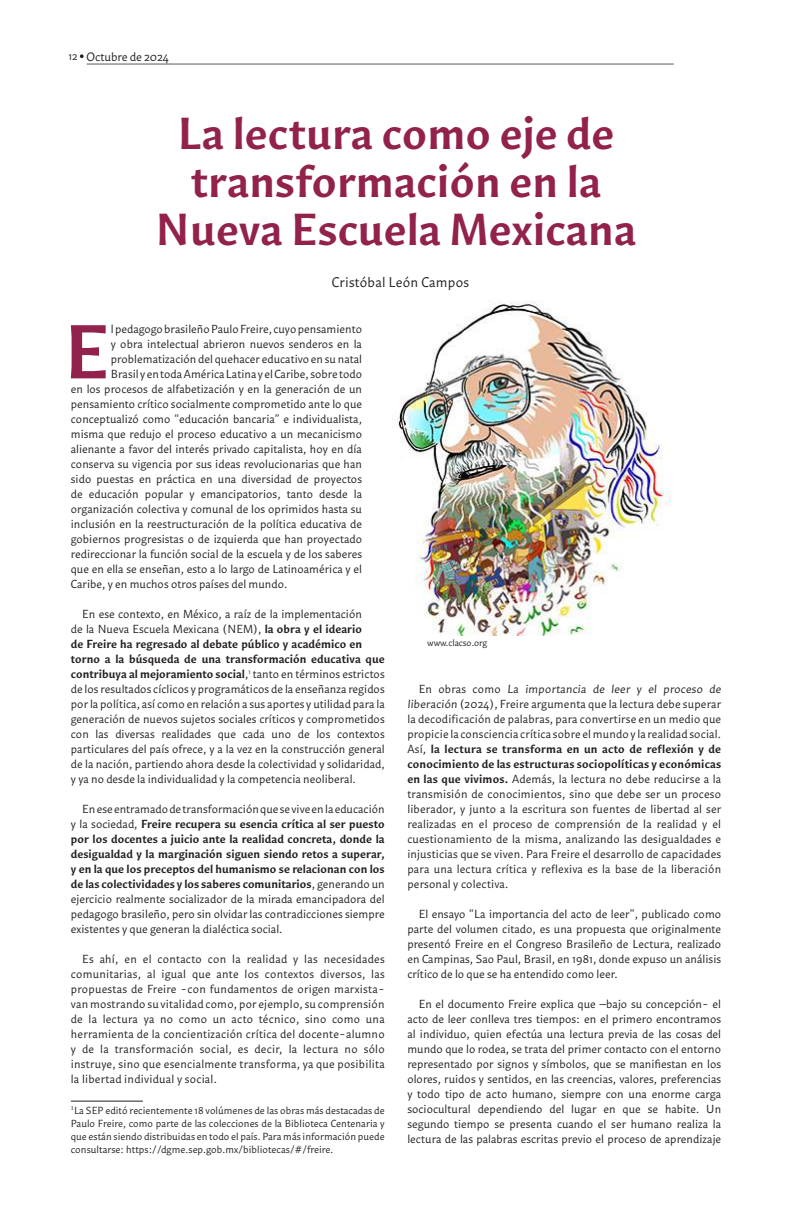
<style>
.page{position:relative;width:792px;height:1224px;background:#fff}
.page>*{position:absolute;margin:0;border:0;box-sizing:border-box;transform-origin:0 0}
.t1{font:700 81.5px "Epica Sans Pro";color:#92224c}
.t2{font:700 48px/48px "Epica Sans Pro";letter-spacing:.01em;color:#92224c;text-align:center}
.t3{font:15px "Epica Sans Pro";letter-spacing:.02em;color:#231f20}
.t4{font:13px "Epica Sans Pro";color:#231f20}
.t5{font:12.5px/15px "Epica Sans Pro";letter-spacing:.01em;color:#231f20;text-align:justify}
.t6{font:700 12.5px/15px "Epica Sans Pro";letter-spacing:.005em;color:#231f20;text-align:justify}
.t7{font:11px/13px "Epica Sans Pro";letter-spacing:.01em;color:#231f20;text-align:justify}
.t8{font:10px "Epica Sans Pro";color:#231f20}
.s1{font-size:12px}
.s2{font-weight:700}
.s3{font-weight:400}
</style>
<div class="page">
<hr style="left:87px;top:64px;width:586px;height:1px;background:#57585a">
<svg style="left:80px;top:54px;width:4px;height:4px"></svg>
<hr style="left:71px;top:1101px;width:72px;height:1px;background:#231f20">
<img style="left:392px;top:301px;width:280px;height:335px">
<p class="t4" style="left:68px;top:46px;width:102px"><span class="s1">12</span> Octubre de 2024</p>
<h2 class="t2" style="left:156px;top:105px;width:482px">La lectura como eje de transformación en la<br>Nueva Escuela Mexicana</h2>
<p class="t3" style="left:332px;top:271px;width:139px">Cristóbal León Campos</p>
<h1 class="t1" style="left:65px;top:284px;width:45px">E</h1>
<p class="t5" style="left:111px;top:321px;width:253px">l pedagogo brasileño Paulo Freire, cuyo pensamiento</p>
<p class="t5" style="left:111px;top:336px;width:253px">y obra intelectual abrieron nuevos senderos en la</p>
<p class="t5" style="left:111px;top:351px;width:253px">problematización del quehacer educativo en su natal</p>
<p class="t5" style="left:111px;top:366px;width:253px">Brasil y en toda América Latina y el Caribe, sobre todo</p>
<p class="t5" style="left:71px;top:381px;width:293px">en los procesos de alfabetización y en la generación de un</p>
<p class="t5" style="left:71px;top:396px;width:293px">pensamiento crítico socialmente comprometido ante lo que</p>
<p class="t5" style="left:71px;top:411px;width:293px">conceptualizó como “educación bancaria” e individualista,</p>
<p class="t5" style="left:71px;top:426px;width:293px">misma que redujo el proceso educativo a un mecanicismo</p>
<p class="t5" style="left:71px;top:441px;width:293px">alienante a favor del interés privado capitalista, hoy en día</p>
<p class="t5" style="left:71px;top:456px;width:293px">conserva su vigencia por sus ideas revolucionarias que han</p>
<p class="t5" style="left:71px;top:471px;width:293px">sido puestas en práctica en una diversidad de proyectos</p>
<p class="t5" style="left:71px;top:486px;width:293px">de educación popular y emancipatorios, tanto desde la</p>
<p class="t5" style="left:71px;top:501px;width:293px">organización colectiva y comunal de los oprimidos hasta su</p>
<p class="t5" style="left:71px;top:516px;width:293px">inclusión en la reestructuración de la política educativa de</p>
<p class="t5" style="left:71px;top:531px;width:293px">gobiernos progresistas o de izquierda que han proyectado</p>
<p class="t5" style="left:71px;top:546px;width:293px">redireccionar la función social de la escuela y de los saberes</p>
<p class="t5" style="left:71px;top:561px;width:293px">que en ella se enseñan, esto a lo largo de Latinoamérica y el</p>
<p class="t5" style="left:71px;top:576px;width:218px">Caribe, y en muchos otros países del mundo.</p>
<p class="t5" style="left:71px;top:606px;width:315px;text-align:left;text-indent:11px">En ese contexto, en México, a raíz de la implementación<br>de la Nueva Escuela Mexicana (NEM), <span class="s2">la obra y el ideario<br>de Freire ha regresado al debate público y académico en torno a la búsqueda de una transformación educativa que contribuya al mejoramiento social</span>,<sup>1</sup> tanto en términos estrictos de los resultados cíclicos y programáticos de la enseñanza regidos por la política, así como en relación a sus aportes y utilidad para la generación de nuevos sujetos sociales críticos y comprometidos con las diversas realidades que cada uno de los contextos particulares del país ofrece, y a la vez en la construcción general de la nación, partiendo ahora desde la colectividad y solidaridad, y ya no desde la individualidad y la competencia neoliberal.</p>
<p class="t6" style="left:71px;top:801px;width:315px;text-indent:11px"><span class="s3">En ese entramado de transformación que se vive en la educación y la sociedad,</span> Freire recupera su esencia crítica al ser puesto por los docentes a juicio ante la realidad concreta, donde la desigualdad y la marginación siguen siendo retos a superar, y en la que los preceptos del humanismo se relacionan con los de las colectividades y los saberes comunitarios<span class="s3">, generando un ejercicio realmente socializador de la mirada emancipadora del pedagogo brasileño, pero sin olvidar las contradicciones siempre existentes y que generan la dialéctica social.</span></p>
<p class="t5" style="left:71px;top:951px;width:315px;text-indent:11px">Es ahí, en el contacto con la realidad y las necesidades comunitarias, al igual que ante los contextos diversos, las propuestas de Freire -con fundamentos de origen marxista&shy;van mostrando su vitalidad como, por ejemplo, su comprensión de la lectura ya no como un acto técnico, sino como una herramienta de la concientización crítica del docente-alumno y de la transformación social, es decir, la lectura no sólo instruye, sino que esencialmente transforma, ya que posibilita la libertad individual y social.</p>
<p class="t7" style="left:71px;top:1103px;width:315px"><sup>1</sup>La SEP editó recientemente 18 volúmenes de las obras más destacadas de Paulo Freire, como parte de las colecciones de la Biblioteca Centenaria y que están siendo distribuidas en todo el país. Para más información puede consultarse: https://dgme.sep.gob.mx/bibliotecas/#/freire.</p>
<p class="t8" style="left:427px;top:635px;width:61px">www.clacso.org</p>
<p class="t5" style="left:407px;top:681px;width:317px;text-align:left;text-indent:11px">En obras como La importancia de leer y el proceso de liberación (2024), Freire argumenta que la lectura debe superar la decodificación de palabras, para convertirse en un medio que propicie la consciencia crítica sobre el mundo y la realidad social.<br>Así, <span class="s2">la lectura se transforma en un acto de reflexión y de conocimiento de las estructuras sociopolíticas y económicas en las que vivimos.</span> Además, la lectura no debe reducirse a la transmisión de conocimientos, sino que debe ser un proceso liberador, y junto a la escritura son fuentes de libertad al ser realizadas en el proceso de comprensión de la realidad y el cuestionamiento de la misma, analizando las desigualdades e injusticias que se viven. Para Freire el desarrollo de capacidades para una lectura crítica y reflexiva es la base de la liberación personal y colectiva.</p>
<p class="t5" style="left:407px;top:906px;width:315px;text-indent:11px">El ensayo “La importancia del acto de leer”, publicado como parte del volumen citado, es una propuesta que originalmente presentó Freire en el Congreso Brasileño de Lectura, realizado en Campinas, Sao Paul, Brasil, en 1981, donde expuso un análisis crítico de lo que se ha entendido como leer.</p>
<p class="t5" style="left:407px;top:996px;width:315px;text-indent:11px">En el documento Freire explica que –bajo su concepción- el acto de leer conlleva tres tiempos: en el primero encontramos al individuo, quien efectúa una lectura previa de las cosas del mundo que lo rodea, se trata del primer contacto con el entorno representado por signos y símbolos, que se manifiestan en los olores, ruidos y sentidos, en las creencias, valores, preferencias y todo tipo de acto humano, siempre con una enorme carga sociocultural dependiendo del lugar en que se habite. Un segundo tiempo se presenta cuando el ser humano realiza la lectura de las palabras escritas previo el proceso de aprendizaje</p>
</div>
